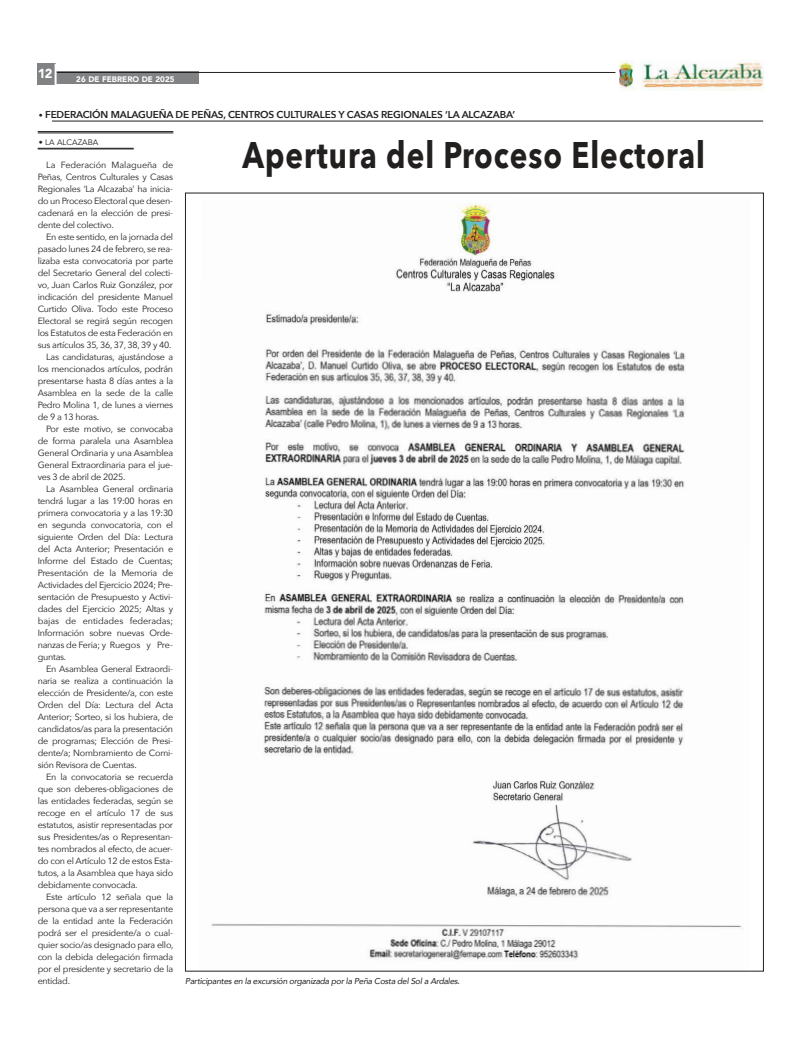
<style>
.page{position:relative;width:800px;height:1049px;background:#fff}
.page>*{position:absolute;margin:0;border:0;box-sizing:border-box;transform-origin:0 0}
.t1{font:700 37px "Avenir Next";letter-spacing:.03em;color:#221f1f;scale:.8 1}
.t2{font:900 13px "Avenir";color:#fff}
.t3{font:600 10px "Avenir Next";letter-spacing:-.02em;color:#221f1f}
.t4{font:9px/12px "Avenir Next";letter-spacing:-.03em;color:#221f1f;text-align:justify}
.t5{font:9px "Avenir Next";letter-spacing:-.005em;color:#221f1f}
.t6{font:italic 8.5px "Avenir";letter-spacing:-.03em;color:#221f1f}
.t7{font:900 8px "Avenir";color:#fff}
.t8{font:8px "Avenir";color:#221f1f}
.s1{font-family:"Avenir";font-weight:400;font-size:8px}
</style>
<div class="page">
<hr style="left:52px;top:121px;width:711px;height:1px;background:#221f1f">
<img style="left:619px;top:60px;width:144px;height:31px">
<div style="left:52px;top:71px;width:147px;height:13px;background:#808284"></div>
<hr style="left:56px;top:72px;width:559px;height:1px;background:#221f1f">
<div style="left:37px;top:64px;width:18px;height:21px;background:#808284"></div>
<hr style="left:55px;top:64px;width:2px;height:21px;background:#fff">
<hr style="left:38px;top:131px;width:135px;height:1px;background:#221f1f">
<hr style="left:38px;top:133px;width:135px;height:1px;background:#221f1f">
<hr style="left:38px;top:148px;width:96px;height:1px;background:#221f1f">
<hr style="left:38px;top:149px;width:96px;height:1px;background:#221f1f">
<img style="left:211px;top:203px;width:531px;height:757px">
<h2 class="t2" style="left:38px;top:66px;width:16px">12</h2>
<p class="t7" style="left:76px;top:74px;width:100px">26 DE FEBRERO DE 2025</p>
<p class="t3" style="left:39px;top:109px;width:477px"><span class="s1">ï</span> FEDERACIÓN MALAGUEÑA DE PEÑAS, CENTROS CULTURALES Y CASAS REGIONALES ‘LA ALCAZABA’</p>
<p class="t8" style="left:39px;top:137px;width:61px">ï LA ALCAZABA</p>
<h1 class="t1" style="left:242px;top:140px;width:579px">Apertura del Proceso Electoral</h1>
<p class="t4" style="left:38px;top:160px;width:137px;text-indent:9px">La Federación Malagueña de Peñas, Centros Culturales y Casas Regionales ‘La Alcazaba’ ha inicia&shy;do un Proceso Electoral que desen&shy;cadenará en la elección de presi&shy;dente del colectivo.</p>
<p class="t4" style="left:46px;top:232px;width:128px">En este sentido, en la jornada del</p>
<p class="t4" style="left:38px;top:244px;width:137px">pasado lunes 24 de febrero, se rea-</p>
<p class="t4" style="left:38px;top:256px;width:137px">lizaba esta convocatoria por parte</p>
<p class="t4" style="left:38px;top:268px;width:137px">del Secretario General del colecti-</p>
<p class="t4" style="left:38px;top:280px;width:137px">vo, Juan Carlos Ruiz González, por</p>
<p class="t4" style="left:38px;top:292px;width:137px">indicación del presidente Manuel</p>
<p class="t4" style="left:38px;top:304px;width:137px">Curtido Oliva. Todo este Proceso</p>
<p class="t4" style="left:38px;top:316px;width:137px">Electoral se regirá según recogen</p>
<p class="t4" style="left:38px;top:328px;width:137px">los Estatutos de esta Federación en</p>
<p class="t4" style="left:38px;top:340px;width:135px">sus artículos 35, 36, 37, 38, 39 y 40.</p>
<p class="t4" style="left:46px;top:352px;width:128px">Las candidaturas, ajustándose a</p>
<p class="t4" style="left:38px;top:364px;width:137px">los mencionados artículos, podrán</p>
<p class="t4" style="left:38px;top:376px;width:137px">presentarse hasta 8 días antes a la</p>
<p class="t4" style="left:38px;top:388px;width:137px">Asamblea en la sede de la calle</p>
<p class="t4" style="left:38px;top:400px;width:137px">Pedro Molina 1, de lunes a viernes</p>
<p class="t4" style="left:38px;top:412px;width:63px">de 9 a 13 horas.</p>
<p class="t4" style="left:46px;top:424px;width:128px">Por este motivo, se convocaba</p>
<p class="t4" style="left:38px;top:436px;width:137px">de forma paralela una Asamblea</p>
<p class="t4" style="left:38px;top:448px;width:137px">General Ordinaria y una Asamblea</p>
<p class="t4" style="left:38px;top:460px;width:137px">General Extraordinaria para el jue-</p>
<p class="t4" style="left:38px;top:472px;width:89px">ves 3 de abril de 2025.</p>
<p class="t4" style="left:46px;top:484px;width:128px">La Asamblea General ordinaria</p>
<p class="t4" style="left:38px;top:496px;width:137px">tendrá lugar a las 19:00 horas en</p>
<p class="t4" style="left:38px;top:508px;width:137px">primera convocatoria y a las 19:30</p>
<p class="t4" style="left:38px;top:520px;width:137px">en segunda convocatoria, con el</p>
<p class="t4" style="left:38px;top:532px;width:137px">siguiente Orden del Día: Lectura</p>
<p class="t4" style="left:38px;top:544px;width:137px">del Acta Anterior; Presentación e</p>
<p class="t4" style="left:38px;top:556px;width:137px">Informe del Estado de Cuentas;</p>
<p class="t4" style="left:38px;top:568px;width:137px">Presentación de la Memoria de</p>
<p class="t4" style="left:38px;top:580px;width:137px">Actividades del Ejercicio 2024; Pre-</p>
<p class="t4" style="left:38px;top:592px;width:137px">sentación de Presupuesto y Activi-</p>
<p class="t4" style="left:38px;top:604px;width:137px">dades del Ejercicio 2025; Altas y</p>
<p class="t5" style="left:38px;top:617px;width:137px">bajas de entidades federadas;</p>
<p class="t4" style="left:38px;top:628px;width:137px">Información sobre nuevas Orde-</p>
<p class="t4" style="left:38px;top:640px;width:137px">nanzas de Feria; y Ruegos y Pre-</p>
<p class="t4" style="left:38px;top:652px;width:30px">guntas.</p>
<p class="t4" style="left:46px;top:664px;width:128px">En Asamblea General Extraordi-</p>
<p class="t4" style="left:38px;top:676px;width:137px">naria se realiza a continuación la</p>
<p class="t4" style="left:38px;top:688px;width:137px">elección de Presidente/a, con este</p>
<p class="t4" style="left:38px;top:700px;width:137px">Orden del Día: Lectura del Acta</p>
<p class="t4" style="left:38px;top:712px;width:137px">Anterior; Sorteo, si los hubiera, de</p>
<p class="t4" style="left:38px;top:724px;width:137px">candidatos/as para la presentación</p>
<p class="t4" style="left:38px;top:736px;width:137px">de programas; Elección de Presi-</p>
<p class="t4" style="left:38px;top:748px;width:137px">dente/a; Nombramiento de Comi-</p>
<p class="t4" style="left:38px;top:760px;width:100px">sión Revisora de Cuentas.</p>
<p class="t4" style="left:46px;top:772px;width:128px">En la convocatoria se recuerda</p>
<p class="t4" style="left:38px;top:784px;width:137px">que son deberes-obligaciones de</p>
<p class="t4" style="left:38px;top:796px;width:137px">las entidades federadas, según se</p>
<p class="t4" style="left:38px;top:808px;width:137px">recoge en el artículo 17 de sus</p>
<p class="t4" style="left:38px;top:820px;width:137px">estatutos, asistir representadas por</p>
<p class="t4" style="left:38px;top:832px;width:137px">sus Presidentes/as o Representan-</p>
<p class="t4" style="left:38px;top:844px;width:137px">tes nombrados al efecto, de acuer-</p>
<p class="t4" style="left:38px;top:856px;width:137px">do con el Artículo 12 de estos Esta-</p>
<p class="t4" style="left:38px;top:868px;width:137px">tutos, a la Asamblea que haya sido</p>
<p class="t4" style="left:38px;top:880px;width:101px">debidamente convocada.</p>
<p class="t4" style="left:46px;top:892px;width:128px">Este artículo 12 señala que la</p>
<p class="t4" style="left:38px;top:904px;width:137px">persona que va a ser representante</p>
<p class="t4" style="left:38px;top:916px;width:137px">de la entidad ante la Federación</p>
<p class="t4" style="left:38px;top:928px;width:137px">podrá ser el presidente/a o cual-</p>
<p class="t4" style="left:38px;top:940px;width:137px">quier socio/as designado para ello,</p>
<p class="t4" style="left:38px;top:952px;width:137px">con la debida delegación firmada</p>
<p class="t4" style="left:38px;top:964px;width:137px">por el presidente y secretario de la</p>
<p class="t4" style="left:38px;top:976px;width:34px">entidad.</p>
<p class="t6" style="left:185px;top:978px;width:276px">Participantes en la excursión organizada por la Peña Costa del Sol a Ardales.</p>
</div>
